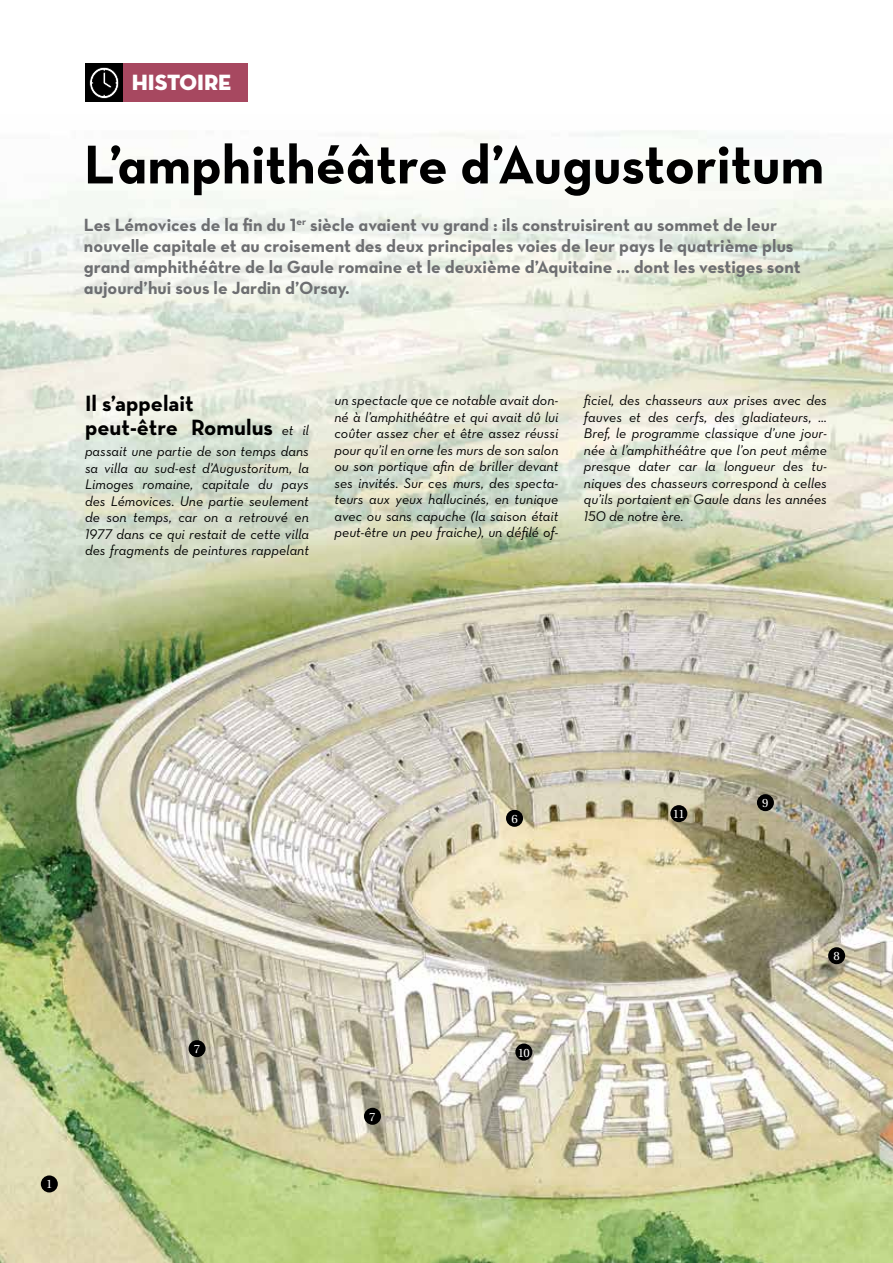
<style>
.page{position:relative;width:893px;height:1263px;background:#fff}
.page>*{position:absolute;margin:0;border:0;box-sizing:border-box;transform-origin:0 0}
.t1{font:55.5px "Neutra Text Bold Alt";color:#000}
.t2{font:700 22.5px/24px "Neutra Text";color:#000}
.t3{font:22.5px "Neutra Disp Titling";color:#fff}
.t4{font:18px/21px "Neutra Text Bold Alt";color:#6d6e71}
.t5{font:14.25px/16.5px "Neutra Text Book Italic Alt";color:#000;text-align:justify}
.t6{font:12px "Utopia";color:#fff}
.s1{font-family:"Neutra Text Book Italic Alt";font-weight:400;font-size:14.25px}
</style>
<div class="page">
<img style="left:0;top:130px;width:893px;height:1133px">
<div style="left:85px;top:64px;width:38px;height:38px;background:#000"></div>
<svg style="left:89px;top:67px;width:30px;height:32px"></svg>
<div style="left:123px;top:64px;width:125px;height:38px;background:#a74860"></div>
<div style="left:41px;top:1175px;width:17px;height:17px;background:#000;border-radius:50%"></div>
<div style="left:506px;top:810px;width:17px;height:17px;background:#000;border-radius:50%"></div>
<div style="left:364px;top:1108px;width:17px;height:17px;background:#000;border-radius:50%"></div>
<div style="left:189px;top:1040px;width:17px;height:17px;background:#000;border-radius:50%"></div>
<div style="left:828px;top:947px;width:17px;height:17px;background:#000;border-radius:50%"></div>
<div style="left:757px;top:794px;width:17px;height:17px;background:#000;border-radius:50%"></div>
<div style="left:670px;top:805px;width:17px;height:17px;background:#000;border-radius:50%"></div>
<div style="left:515px;top:1043px;width:17px;height:17px;background:#000;border-radius:50%"></div>
<h2 class="t3" style="left:132px;top:68px;width:101px">HISTOIRE</h2>
<h1 class="t1" style="left:84px;top:130px;width:742px">L’amphithéâtre d’Augustoritum</h1>
<p class="t4" style="left:84px;top:214px;width:718px">Les Lémovices de la fin du 1<sup>er</sup> siècle avaient vu grand : ils construisirent au sommet de leur nouvelle capitale et au croisement des deux principales voies de leur pays le quatrième plus grand amphithéâtre de la Gaule romaine et le deuxième d’Aquitaine … dont les vestiges sont aujourd’hui sous le Jardin d’Orsay.</p>
<h2 class="t2" style="left:85px;top:391px;width:225px">Il s’appelait<br>peut-être Romulus <span class="s1">et il</span></h2>
<p class="t5" style="left:85px;top:443px;width:225px">passait une partie de son temps dans sa villa au sud-est d’Augustoritum, la Limoges romaine, capitale du pays des Lémovices. Une partie seulement de son temps, car on a retrouvé en 1977 dans ce qui restait de cette villa des fragments de peintures rappelant</p>
<p class="t5" style="left:334px;top:392px;width:225px">un spectacle que ce notable avait don&shy;né à l’amphithéâtre et qui avait dû lui coûter assez cher et être assez réussi pour qu’il en orne les murs de son salon ou son portique afin de briller devant ses invités. Sur ces murs, des specta&shy;teurs aux yeux hallucinés, en tunique avec ou sans capuche (la saison était peut-être un peu fraiche), un défilé of-</p>
<p class="t5" style="left:584px;top:392px;width:245px">ficiel, des chasseurs aux prises avec des fauves et des cerfs, des gladiateurs, … Bref, le programme classique d’une jour&shy;née à l’amphithéâtre que l’on peut même presque dater car la longueur des tu&shy;niques des chasseurs correspond à celles qu’ils portaient en Gaule dans les années 150 de notre ère.</p>
<p class="t6" style="left:46px;top:1178px;width:8px">1</p>
<p class="t6" style="left:194px;top:1042px;width:8px">7</p>
<p class="t6" style="left:369px;top:1110px;width:8px">7</p>
<p class="t6" style="left:511px;top:812px;width:8px">6</p>
<p class="t6" style="left:518px;top:1046px;width:13px">10</p>
<p class="t6" style="left:673px;top:807px;width:13px">11</p>
<p class="t6" style="left:762px;top:796px;width:8px">9</p>
<p class="t6" style="left:833px;top:949px;width:8px">8</p>
</div>
